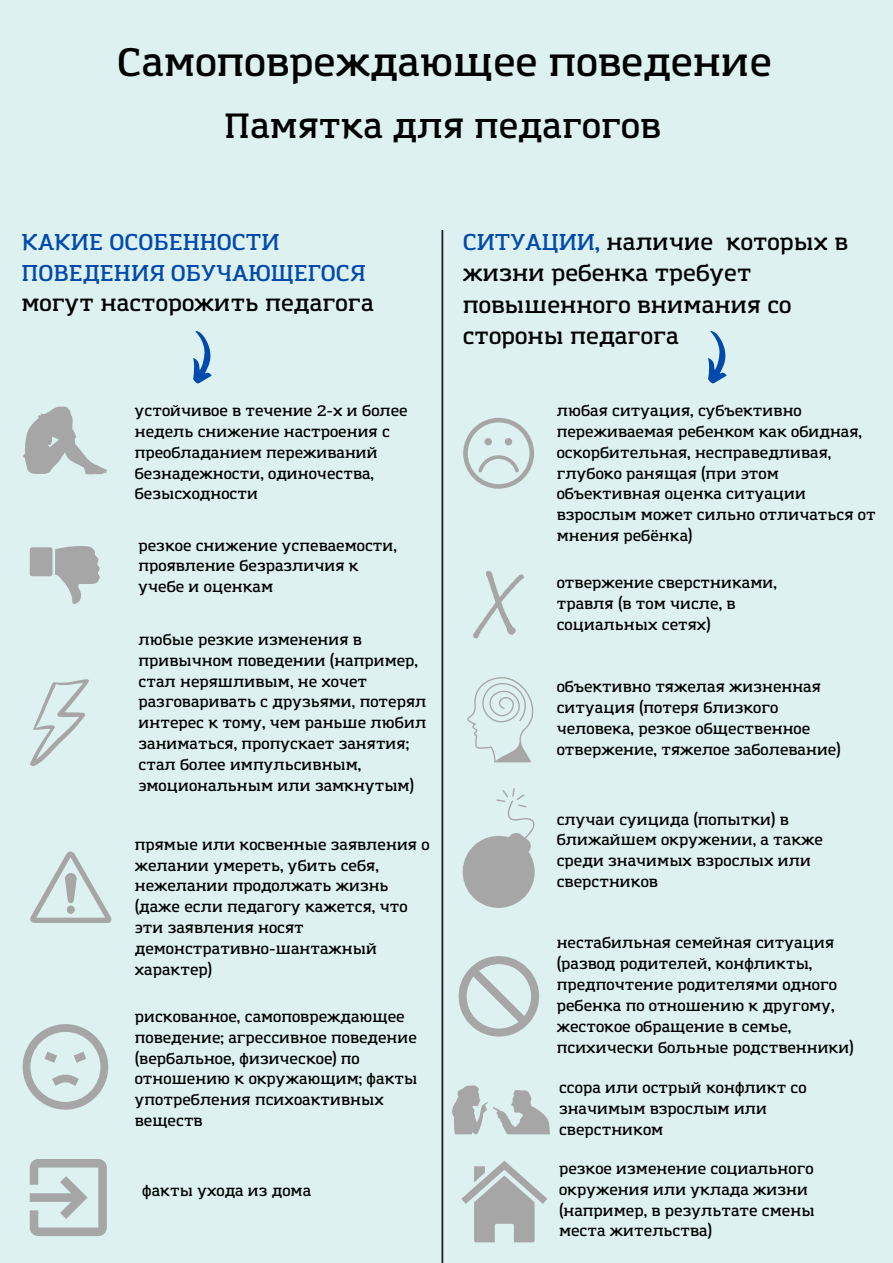
<style>
.page{position:relative;width:893px;height:1263px;background:#def1f1}
.page>*{position:absolute;margin:0;border:0;box-sizing:border-box;transform-origin:0 0}
.t1{font:600 39px "Amazing Grotesk";color:#000}
.t2{font:600 34.5px "Amazing Grotesk";color:#000}
.t3{font:600 22.5px/31.5px "Amazing Grotesk";color:#000}
.t4{font:600 22.5px "Amazing Grotesk";color:#004aad}
.t5{font:600 15px/20.9px "Amazing Grotesk";color:#000}
.s1{color:#004aad}
</style>
<div class="page">
<svg style="left:441px;top:230px;width:2px;height:1033px;background:#505252"></svg>
<svg style="left:193px;top:331px;width:19px;height:53px"></svg>
<svg style="left:463px;top:418px;width:71px;height:71px"></svg>
<svg style="left:30px;top:546px;width:70px;height:58px"></svg>
<svg style="left:30px;top:679px;width:59px;height:87px"></svg>
<svg style="left:30px;top:1159px;width:77px;height:77px"></svg>
<svg style="left:30px;top:851px;width:82px;height:72px"></svg>
<svg style="left:708px;top:331px;width:18px;height:53px"></svg>
<svg style="left:23px;top:406px;width:85px;height:68px"></svg>
<svg style="left:473px;top:571px;width:51px;height:67px"></svg>
<svg style="left:467px;top:677px;width:67px;height:85px"></svg>
<svg style="left:458px;top:956px;width:81px;height:80px"></svg>
<svg style="left:463px;top:788px;width:72px;height:120px"></svg>
<svg style="left:452px;top:1085px;width:98px;height:49px"></svg>
<svg style="left:461px;top:1161px;width:86px;height:81px"></svg>
<svg style="left:23px;top:1024px;width:85px;height:86px"></svg>
<p class="t1" style="left:117px;top:46px;width:656px">Самоповреждающее поведение</p>
<p class="t2" style="left:224px;top:111px;width:438px">Памятка для педагогов</p>
<p class="t4" style="left:21px;top:232px;width:259px">КАКИЕ ОСОБЕННОСТИ</p>
<p class="t4" style="left:21px;top:263px;width:345px">ПОВЕДЕНИЯ ОБУЧАЮЩЕГОСЯ</p>
<p class="t3" style="left:21px;top:289px;width:354px">могут насторожить педагога</p>
<p class="t5" style="left:135px;top:401px;width:274px">устойчивое в течение 2-х и более недель снижение настроения с преобладанием переживаний безнадежности, одиночества, безысходности</p>
<p class="t5" style="left:138px;top:536px;width:260px">резкое снижение успеваемости, проявление безразличия к учебе и оценкам</p>
<p class="t5" style="left:138px;top:630px;width:289px">любые резкие изменения в привычном поведении (например, стал неряшливым, не хочет разговаривать с друзьями, потерял интерес к тому, чем раньше любил заниматься, пропускает занятия; стал более импульсивным, эмоциональным или замкнутым)</p>
<p class="t5" style="left:135px;top:835px;width:296px">прямые или косвенные заявления о желании умереть, убить себя, нежелании продолжать жизнь (даже если педагогу кажется, что эти заявления носят демонстративно-шантажный характер)</p>
<p class="t5" style="left:135px;top:1007px;width:284px">рискованное, самоповреждающее поведение; агрессивное поведение (вербальное, физическое) по отношению к окружающим; факты употребления психоактивных веществ</p>
<p class="t5" style="left:142px;top:1181px;width:170px">факты ухода из дома</p>
<p class="t3" style="left:463px;top:227px;width:387px"><span class="s1">СИТУАЦИИ,</span> наличие которых в жизни ребенка требует повышенного внимания со стороны педагога</p>
<p class="t5" style="left:557px;top:401px;width:320px">любая ситуация, субъективно переживаемая ребенком как обидная, оскорбительная, несправедливая, глубоко ранящая (при этом объективная оценка ситуации взрослым может сильно отличаться от мнения ребёнка)</p>
<p class="t5" style="left:557px;top:573px;width:222px">отвержение сверстниками, травля (в том числе, в социальных сетях)</p>
<p class="t5" style="left:557px;top:678px;width:285px">объективно тяжелая жизненная ситуация (потеря близкого человека, резкое общественное отвержение, тяжелое заболевание)</p>
<p class="t5" style="left:557px;top:810px;width:268px">случаи суицида (попытки) в ближайшем окружении, а также среди значимых взрослых или сверстников</p>
<p class="t5" style="left:557px;top:934px;width:298px">нестабильная семейная ситуация (развод родителей, конфликты, предпочтение родителями одного ребенка по отношению к другому, жестокое обращение в семье, психически больные родственники)</p>
<p class="t5" style="left:559px;top:1079px;width:249px">ссора или острый конфликт со значимым взрослым или сверстником</p>
<p class="t5" style="left:559px;top:1159px;width:257px">резкое изменение социального окружения или уклада жизни (например, в результате смены места жительства)</p>
</div>
